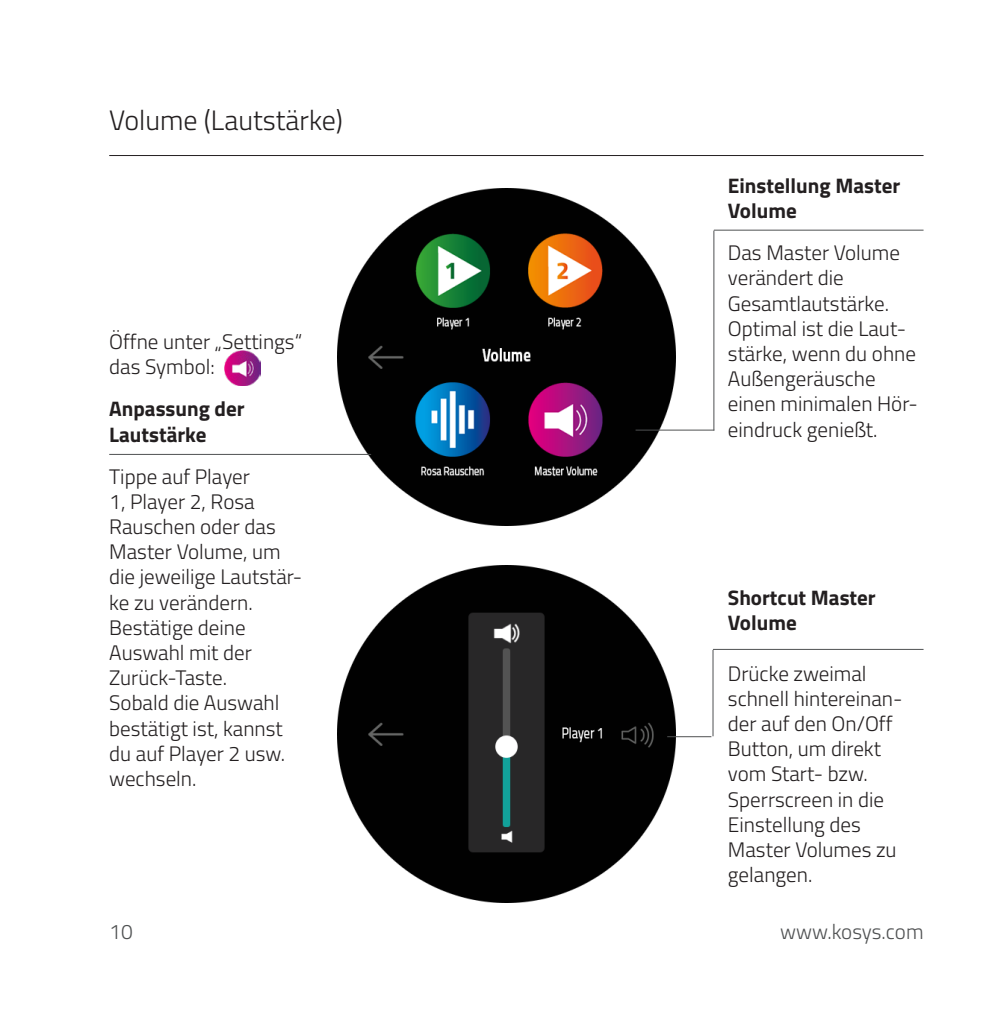
<style>
.page{position:relative;width:1003px;height:1032px;background:#fff}
.page>*{position:absolute;margin:0;border:0;box-sizing:border-box;transform-origin:0 0}
.t1{font:300 28px "Titillium";color:#231f20}
.t2{font:300 21px/25.2px "Titillium";color:#231f20}
.t3{font:700 21px/25.2px "Titillium";color:#231f20}
.t4{font:300 21px "Titillium";color:#4f5152}
</style>
<div class="page">
<hr style="left:109px;top:155px;width:814px;height:1px;background:#231f20">
<img style="left:225px;top:351px;width:35px;height:35px">
<img style="left:337px;top:566px;width:338px;height:337px">
<hr style="left:712px;top:649px;width:211px;height:1px;background:#4f5152">
<hr style="left:712px;top:650px;width:1px;height:86px;background:#4f5152">
<hr style="left:713px;top:231px;width:1px;height:199px;background:#4f5152">
<hr style="left:713px;top:230px;width:210px;height:1px;background:#4f5152">
<img style="left:337px;top:189px;width:338px;height:337px">
<hr style="left:109px;top:454px;width:262px;height:1px;background:#4f5152">
<hr style="left:635px;top:429px;width:79px;height:2px;background:#4f5152">
<hr style="left:667px;top:736px;width:44px;height:1px;background:#4f5152">
<p class="t1" style="left:109px;top:100px;width:235px">Volume (Lautstärke)</p>
<p class="t2" style="left:109px;top:328px;width:194px">Öffne unter „Settings“ das Symbol:</p>
<p class="t3" style="left:109px;top:395px;width:137px">Anpassung der</p>
<p class="t3" style="left:109px;top:421px;width:99px">Lautstärke</p>
<p class="t2" style="left:109px;top:463px;width:194px">Tippe auf Player<br>1, Player 2, Rosa<br>Rauschen oder das<br>Master Volume, um die jeweilige Lautstär&shy;ke zu verändern.</p>
<p class="t2" style="left:109px;top:614px;width:138px">Bestätige deine</p>
<p class="t2" style="left:109px;top:639px;width:144px">Auswahl mit der</p>
<p class="t2" style="left:109px;top:664px;width:177px">Zurück-Taste.<br>Sobald die Auswahl bestätigt ist, kannst du auf Player 2 usw. wechseln.</p>
<p class="t3" style="left:727px;top:172px;width:174px">Einstellung Master<br>Volume</p>
<p class="t2" style="left:727px;top:239px;width:191px">Das Master Volume verändert die<br>Gesamtlautstärke.<br>Optimal ist die Laut&shy;stärke, wenn du ohne<br>Außengeräusche einen minimalen Hör&shy;eindruck genießt.</p>
<p class="t3" style="left:727px;top:584px;width:149px">Shortcut Master<br>Volume</p>
<p class="t2" style="left:727px;top:659px;width:176px">Drücke zweimal schnell hintereinan&shy;der auf den On/Off<br>Button, um direkt vom Start- bzw.<br>Sperrscreen in die<br>Einstellung des<br>Master Volumes zu gelangen.</p>
<p class="t4" style="left:109px;top:916px;width:25px">10</p>
<p class="t4" style="left:779px;top:917px;width:145px">www.kosys.com</p>
</div>
